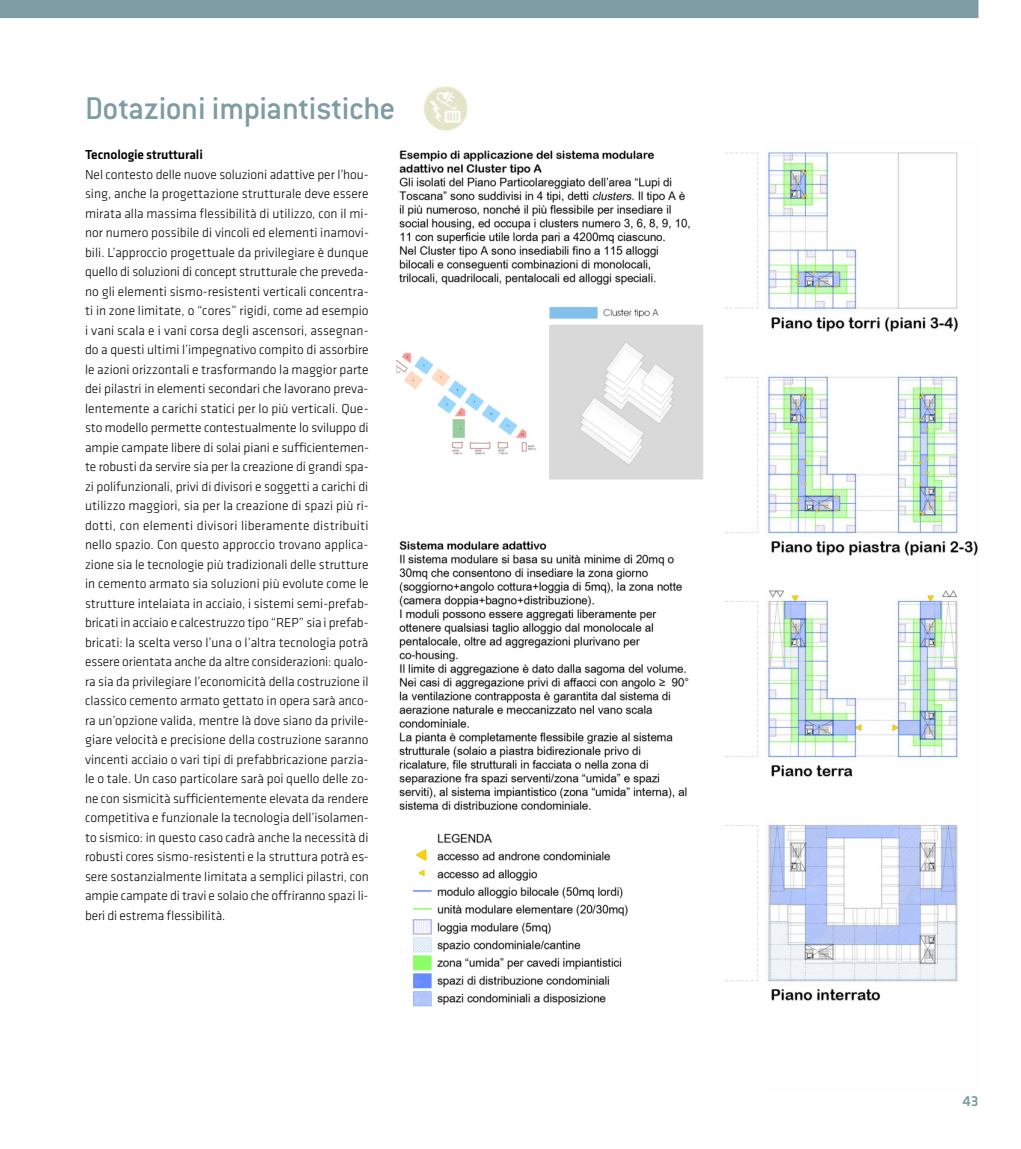
<style>
.page{position:relative;width:1021px;height:1149px;background:#fff}
.page>*{position:absolute;margin:0;border:0;box-sizing:border-box;transform-origin:0 0}
.t1{font:500 34.5px "Conduit ITC";letter-spacing:-.015em;color:#7e9ca3}
.t2{font:500 15px "Klavika";color:#7e9ca3}
.t3{font:300 13.5px/19.5px "Klavika";letter-spacing:-.01em;color:#000;text-align:justify}
.t4{font:500 13.5px "Klavika";letter-spacing:-.01em;color:#000}
</style>
<div class="page">
<div style="left:0;top:0;width:978px;height:18px;background:#7e9ca3"></div>
<img style="left:424px;top:86px;width:44px;height:45px">
<img style="left:396px;top:150px;width:362px;height:857px">
<img style="left:767px;top:151px;width:211px;height:850px">
<h1 class="t1" style="left:85px;top:97px;width:312px">Dotazioni impiantistiche</h1>
<p class="t4" style="left:85px;top:149px;width:119px">Tecnologie strutturali</p>
<p class="t3" style="left:85px;top:164px;width:285px">Nel contesto delle nuove soluzioni adattive per l’hou&shy;sing, anche la progettazione strutturale deve essere mirata alla massima flessibilità di utilizzo, con il mi&shy;nor numero possibile di vincoli ed elementi inamovi&shy;bili. L’approccio progettuale da privilegiare è dunque quello di soluzioni di concept strutturale che preveda&shy;no gli elementi sismo-resistenti verticali concentra&shy;ti in zone limitate, o “cores” rigidi, come ad esempio i vani scala e i vani corsa degli ascensori, assegnan&shy;do a questi ultimi l’impegnativo compito di assorbire le azioni orizzontali e trasformando la maggior parte dei pilastri in elementi secondari che lavorano preva&shy;lentemente a carichi statici per lo più verticali. Que&shy;sto modello permette contestualmente lo sviluppo di ampie campate libere di solai piani e sufficientemen&shy;te robusti da servire sia per la creazione di grandi spa&shy;zi polifunzionali, privi di divisori e soggetti a carichi di utilizzo maggiori, sia per la creazione di spazi più ri&shy;dotti, con elementi divisori liberamente distribuiti nello spazio. Con questo approccio trovano applica&shy;zione sia le tecnologie più tradizionali delle strutture in cemento armato sia soluzioni più evolute come le strutture intelaiata in acciaio, i sistemi semi-prefab&shy;bricati in acciaio e calcestruzzo tipo “REP” sia i prefab&shy;bricati: la scelta verso l’una o l’altra tecnologia potrà essere orientata anche da altre considerazioni: qualo&shy;ra sia da privilegiare l’economicità della costruzione il classico cemento armato gettato in opera sarà anco&shy;ra un’opzione valida, mentre là dove siano da privile&shy;giare velocità e precisione della costruzione saranno vincenti acciaio o vari tipi di prefabbricazione parzia&shy;le o tale. Un caso particolare sarà poi quello delle zo&shy;ne con sismicità sufficientemente elevata da rendere competitiva e funzionale la tecnologia dell’isolamen&shy;to sismico: in questo caso cadrà anche la necessità di robusti cores sismo-resistenti e la struttura potrà es&shy;sere sostanzialmente limitata a semplici pilastri, con ampie campate di travi e solaio che offriranno spazi li&shy;beri di estrema flessibilità.</p>
<p class="t2" style="left:962px;top:1095px;width:17px">43</p>
</div>
